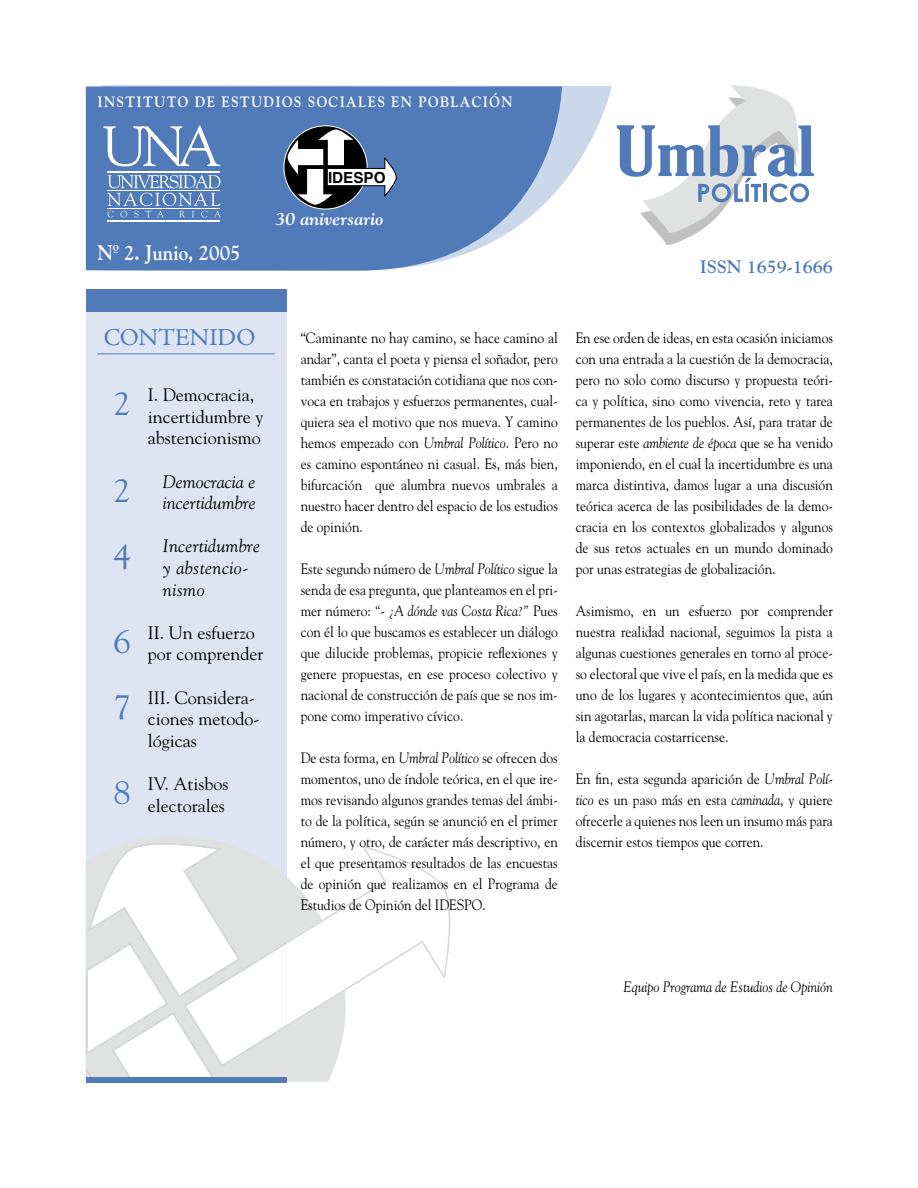
<style>
.page{position:relative;width:918px;height:1188px;background:#fff}
.page>*{position:absolute;margin:0;border:0;box-sizing:border-box;transform-origin:0 0}
.t1{font:32.4px/64.8px "Goudy";color:#517bb8;scale:1.11 1}
.t2{font:24.3px "Adobe Jenson Pro";letter-spacing:-.01em;color:#517bb8}
.t3{font:700 21px "Goudy";color:#fff;scale:.9 1}
.t4{font:18px/21.6px "Goudy";color:#000}
.t5{font:italic 18px/21.6px "Goudy";letter-spacing:.01em;color:#000}
.t6{font:700 18px "Goudy";color:#517bb8}
.t7{font:italic 700 18px "Goudy";color:#fff}
.t8{font:700 15.15px "Helvetica";color:#000}
.t9{font:15px/21px "Goudy";color:#000;text-align:justify;scale:.9 1}
.t10{font:700 15px "Goudy";letter-spacing:.1em;color:#fff;scale:.9 1}
.t11{font:italic 15px "Goudy";color:#000;scale:.9 1}
.s1{font-style:italic}
</style>
<div class="page">
<svg style="left:101px;top:85px;width:511px;height:99px;fill:#cbd7ea"></svg>
<svg style="left:86px;top:86px;width:476px;height:185px;background:#6388bf"></svg>
<div style="left:86px;top:290px;width:201px;height:793px;background:#dce5f1"></div>
<svg style="left:617px;top:85px;width:197px;height:160px"></svg>
<svg style="left:128px;top:836px;width:94px;height:7px"></svg>
<svg style="left:86px;top:843px;width:364px;height:239px"></svg>
<div style="left:86px;top:1077px;width:201px;height:6px;background:#517bb8"></div>
<div style="left:86px;top:289px;width:201px;height:22px;background:#517bb8"></div>
<hr style="left:97px;top:353px;width:178px;height:1px;background:#517bb8">
<svg style="left:286px;top:128px;width:111px;height:78px"></svg>
<svg style="left:107px;top:175px;width:114px;height:42px;background:#6d90c3"></svg>
<hr style="left:107px;top:171px;width:113px;height:2px;background:#fff">
<hr style="left:107px;top:220px;width:113px;height:1px;background:#fff">
<hr style="left:107px;top:208px;width:113px;height:1px;background:#fff">
<hr style="left:107px;top:190px;width:113px;height:1px;background:#fff">
<svg style="left:103px;top:125px;width:118px;height:41px"></svg>
<p class="t10" style="left:97px;top:92px;width:463px">INSTITUTO DE ESTUDIOS SOCIALES EN POBLACIÓN</p>
<h3 class="t3" style="left:97px;top:240px;width:161px">Nº 2. Junio, 2005</h3>
<p class="t8" style="left:328px;top:167px;width:59px">IDESPO</p>
<p class="t7" style="left:275px;top:208px;width:110px">30 aniversario</p>
<p class="t6" style="left:700px;top:256px;width:135px">ISSN 1659-1666</p>
<h2 class="t2" style="left:104px;top:324px;width:153px">CONTENIDO</h2>
<h1 class="t1" style="left:113px;top:371px;width:18px">2</h1>
<h1 class="t1" style="left:113px;top:457px;width:18px">2<br>4</h1>
<h1 class="t1" style="left:113px;top:608px;width:18px">6<br>7</h1>
<h1 class="t1" style="left:113px;top:759px;width:18px">8</h1>
<p class="t4" style="left:148px;top:384px;width:117px">I. Democracia, incertidumbre y abstencionismo</p>
<p class="t5" style="left:163px;top:470px;width:94px">Democracia e incertidumbre</p>
<p class="t5" style="left:163px;top:535px;width:99px">Incertidumbre y abstencio&shy;nismo</p>
<p class="t4" style="left:148px;top:621px;width:117px">II. Un esfuerzo por comprender</p>
<p class="t4" style="left:148px;top:686px;width:113px">III. Considera&shy;ciones metodo&shy;lógicas</p>
<p class="t4" style="left:148px;top:772px;width:82px">IV. Atisbos electorales</p>
<p class="t9" style="left:301px;top:327px;width:287px">“Caminante no hay camino, se hace camino al andar”, canta el poeta y piensa el soñador, pero también es constatación cotidiana que nos con&shy;voca en trabajos y esfuerzos permanentes, cual&shy;quiera sea el motivo que nos mueva. Y camino hemos empezado con <span class="s1">Umbral Político</span>. Pero no es camino espontáneo ni casual. Es, más bien, bifurcación que alumbra nuevos umbrales a nuestro hacer dentro del espacio de los estudios de opinión.</p>
<p class="t9" style="left:301px;top:558px;width:287px">Este segundo número de <span class="s1">Umbral Político</span> sigue la senda de esa pregunta, que planteamos en el pri&shy;mer número: <span class="s1">“- ¿A dónde vas Costa Rica?”</span> Pues con él lo que buscamos es establecer un diálogo que dilucide problemas, propicie reflexiones y genere propuestas, en ese proceso colectivo y nacional de construcción de país que se nos im&shy;pone como imperativo cívico.</p>
<p class="t9" style="left:301px;top:747px;width:287px">De esta forma, en <span class="s1">Umbral Político</span> se ofrecen dos momentos, uno de índole teórica, en el que ire&shy;mos revisando algunos grandes temas del ámbi&shy;to de la política, según se anunció en el primer número, y otro, de carácter más descriptivo, en el que presentamos resultados de las encuestas de opinión que realizamos en el Programa de Estudios de Opinión del IDESPO.</p>
<p class="t9" style="left:576px;top:327px;width:287px">En ese orden de ideas, en esta ocasión iniciamos con una entrada a la cuestión de la democracia, pero no solo como discurso y propuesta teóri&shy;ca y política, sino como vivencia, reto y tarea permanentes de los pueblos. Así, para tratar de superar este <span class="s1">ambiente de época</span> que se ha venido imponiendo, en el cual la incertidumbre es una marca distintiva, damos lugar a una discusión teórica acerca de las posibilidades de la demo&shy;cracia en los contextos globalizados y algunos de sus retos actuales en un mundo dominado por unas estrategias de globalización.</p>
<p class="t9" style="left:576px;top:600px;width:287px">Asimismo, en un esfuerzo por comprender nuestra realidad nacional, seguimos la pista a algunas cuestiones generales en torno al proce&shy;so electoral que vive el país, en la medida que es uno de los lugares y acontecimientos que, aún sin agotarlas, marcan la vida política nacional y la democracia costarricense.</p>
<p class="t9" style="left:576px;top:768px;width:287px">En fin, esta segunda aparición de <span class="s1">Umbral Polí&shy;tico</span> es un paso más en esta <span class="s1">caminada</span>, y quiere ofrecerle a quienes nos leen un insumo más para discernir estos tiempos que corren.</p>
<p class="t11" style="left:623px;top:977px;width:234px">Equipo Programa de Estudios de Opinión</p>
</div>
